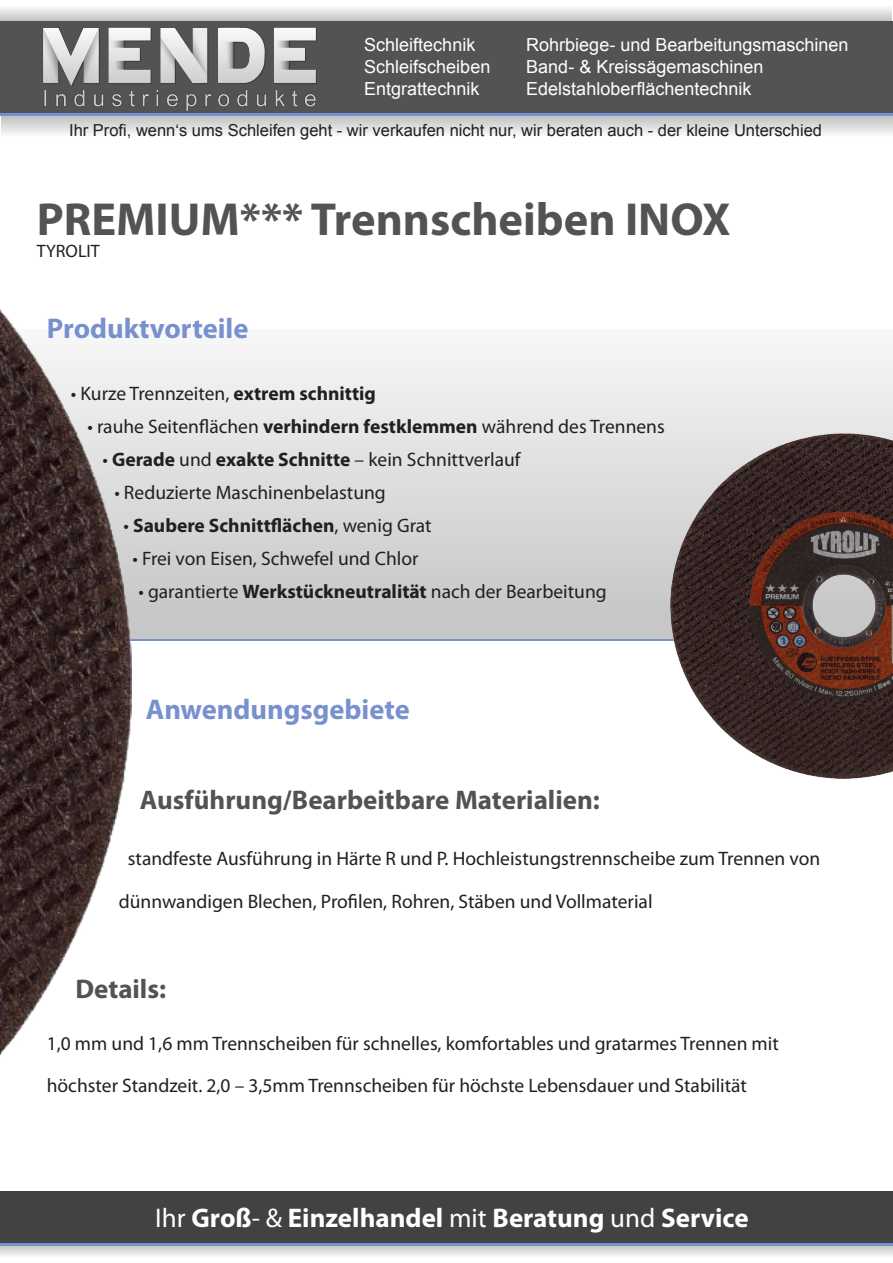
<style>
.page{position:relative;width:893px;height:1263px;background:#fff}
.page>*{position:absolute;margin:0;border:0;box-sizing:border-box;transform-origin:0 0}
.t1{font:700 46.5px "Myriad Pro";color:#535353}
.t2{font:700 28.5px "Myriad Pro";color:#7891ce}
.t3{font:700 27px "Myriad Pro";color:#535353}
.t4{font:700 27px "Myriad Pro";color:#fff}
.t5{font:19.5px/41.4px "Myriad Pro";color:#231f20}
.t6{font:700 19.5px "Myriad Pro";color:#231f20}
.t7{font:18px "Arial";color:#fff}
.t8{font:18px "Myriad Pro";color:#231f20}
.t9{font:16.5px "Arial";color:#231f20}
.s1{font-weight:700}
.s2{font-weight:400}
</style>
<div class="page">
<div style="left:0;top:329px;width:893px;height:309px;background:linear-gradient(to bottom,#f8f8f8,#c3c3c3)"></div>
<svg style="left:0;top:1246px;width:893px;height:10px;background:#dbdcde"></svg>
<div style="left:0;top:1px;width:891px;height:20px;background:linear-gradient(to bottom,#fff,#c7c9cb)"></div>
<div style="left:0;top:21px;width:893px;height:94px;background:#535353"></div>
<svg style="left:2px;top:116px;width:891px;height:18px;background:#d8d9db"></svg>
<div style="left:0;top:1192px;width:893px;height:52px;background:#424243"></div>
<hr style="left:0;top:1244px;width:893px;height:2px;background:#7891ce">
<hr style="left:0;top:639px;width:893px;height:2px;background:#7891ce">
<hr style="left:0;top:114px;width:893px;height:2px;background:#7891ce">
<img style="left:41px;top:28px;width:284px;height:86px">
<img style="left:671px;top:434px;width:222px;height:345px">
<img style="left:0;top:309px;width:131px;height:747px">
<p class="t7" style="left:364px;top:33px;width:113px">Schleiftechnik</p>
<p class="t7" style="left:526px;top:33px;width:324px">Rohrbiege- und Bearbeitungsmaschinen</p>
<p class="t7" style="left:364px;top:55px;width:128px">Schleifscheiben</p>
<p class="t7" style="left:526px;top:55px;width:239px">Band- &amp; Kreissägemaschinen</p>
<p class="t7" style="left:364px;top:76px;width:117px">Entgrattechnik</p>
<p class="t7" style="left:526px;top:76px;width:227px">Edelstahloberflächentechnik</p>
<p class="t9" style="left:69px;top:120px;width:754px">Ihr Profi, wenn‘s ums Schleifen geht - wir verkaufen nicht nur, wir beraten auch - der kleine Unterschied</p>
<h1 class="t1" style="left:37px;top:189px;width:695px">PREMIUM*** Trennscheiben INOX</h1>
<p class="t8" style="left:37px;top:240px;width:64px">TYROLIT</p>
<h2 class="t2" style="left:47px;top:310px;width:203px">Produktvorteile</h2>
<p class="t5" style="left:71px;top:372px;width:307px">• Kurze Trennzeiten, <span class="s1">extrem schnittig</span></p>
<p class="t5" style="left:87px;top:405px;width:579px">• rauhe Seitenflächen <span class="s1">verhindern festklemmen</span> während des Trennens</p>
<p class="t5" style="left:102px;top:438px;width:420px">• <span class="s1">Gerade</span> und <span class="s1">exakte Schnitte</span> – kein Schnittverlauf</p>
<p class="t5" style="left:114px;top:471px;width:273px">• Reduzierte Maschinenbelastung</p>
<p class="t6" style="left:123px;top:513px;width:310px"><span class="s2">•</span> Saubere Schnittflächen<span class="s2">, wenig Grat</span></p>
<p class="t5" style="left:132px;top:537px;width:288px">• Frei von Eisen, Schwefel und Chlor</p>
<p class="t5" style="left:138px;top:570px;width:470px">• garantierte <span class="s1">Werkstückneutralität</span> nach der Bearbeitung</p>
<h2 class="t2" style="left:146px;top:690px;width:265px">Anwendungsgebiete</h2>
<h3 class="t3" style="left:140px;top:782px;width:461px">Ausführung/Bearbeitbare Materialien:</h3>
<p class="t5" style="left:128px;top:837px;width:694px">standfeste Ausführung in Härte R und P. Hochleistungstrennscheibe zum Trennen von</p>
<p class="t5" style="left:119px;top:881px;width:535px">dünnwandigen Blechen, Profilen, Rohren, Stäben und Vollmaterial</p>
<h3 class="t3" style="left:75px;top:971px;width:92px">Details:</h3>
<p class="t5" style="left:47px;top:1023px;width:734px">1,0 mm und 1,6 mm Trennscheiben für schnelles, komfortables und gratarmes Trennen mit höchster Standzeit. 2,0 – 3,5mm Trennscheiben für höchste Lebensdauer und Stabilität</p>
<h3 class="t4" style="left:155px;top:1200px;width:595px"><span class="s2">Ihr</span> Groß<span class="s2">- &amp;</span> Einzelhandel <span class="s2">mit</span> Beratung <span class="s2">und</span> Service</h3>
</div>
